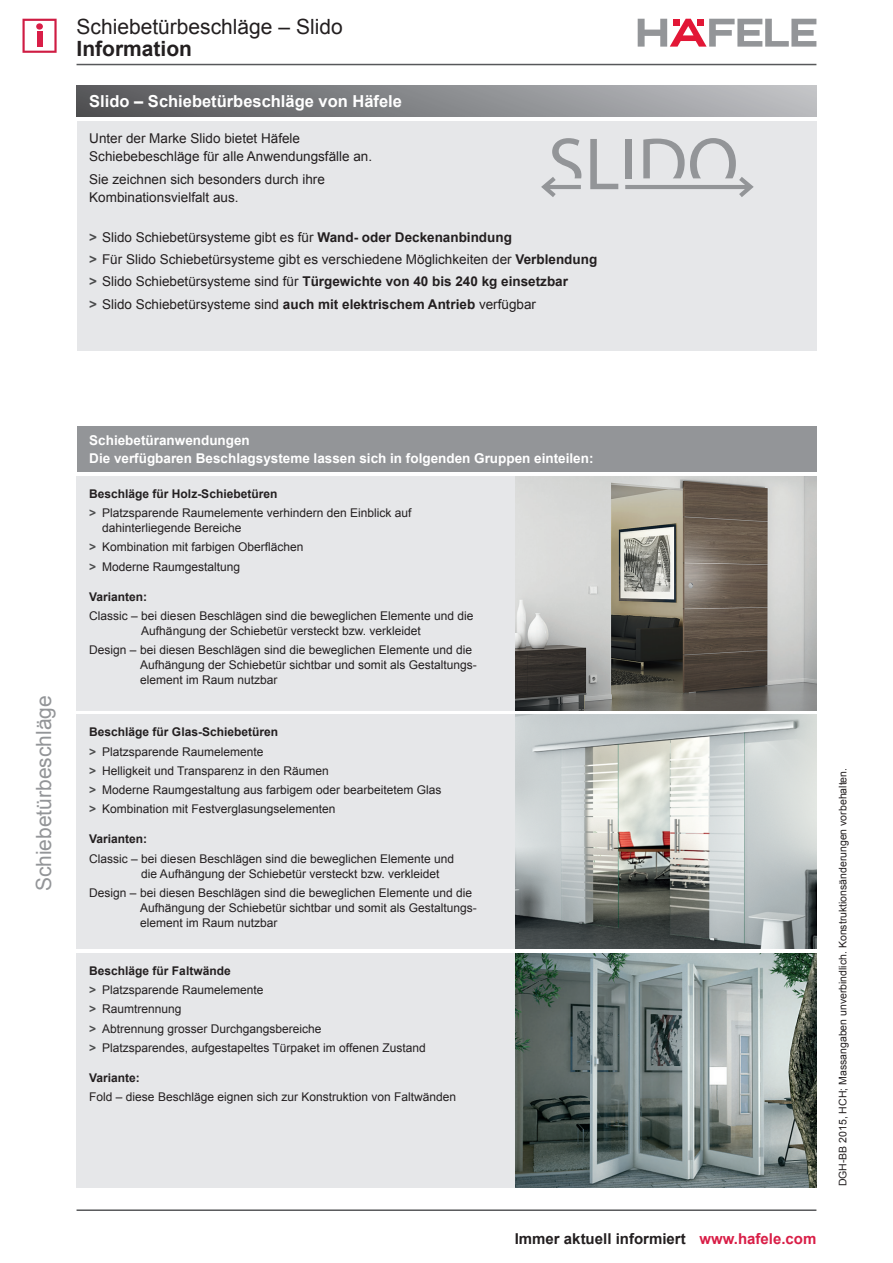
<style>
.page{position:relative;width:893px;height:1263px;background:#fff}
.page>*{position:absolute;margin:0;border:0;box-sizing:border-box;transform-origin:0 0}
.t1{font:21px "Arial";color:#231f20}
.t2{font:21px "Arial";color:#939598}
.t3{font:700 21px "Arial";color:#231f20}
.t4{font:700 16.5px "Arial";color:#fff}
.t5{font:700 15px "Arial";color:#231f20}
.t6{font:13.5px/22.2px "Arial";color:#231f20}
.t7{font:700 13.5px/18px "Arial";color:#fff}
.t8{font:12px/19.2px "Arial";color:#231f20}
.t9{font:700 12px "Arial";color:#231f20}
.t10{font:10.5px "Arial";color:#231f20}
.s1{font-weight:700;color:#4b4c4d}
.s2{font-weight:700}
.s3{color:#d91e47}
</style>
<div class="page">
<svg style="left:638px;top:19px;width:178px;height:28px"></svg>
<div style="left:21px;top:18px;width:36px;height:35px;background:#e78da1"></div>
<svg style="left:23px;top:19px;width:34px;height:34px"></svg>
<hr style="left:77px;top:1209px;width:739px;height:2px;background:#57585a">
<hr style="left:77px;top:64px;width:739px;height:1px;background:#57585a">
<div style="left:77px;top:85px;width:739px;height:31px;background:linear-gradient(to right,#545558,#bfc0c4)"></div>
<div style="left:77px;top:427px;width:739px;height:45px;background:#939598"></div>
<div style="left:77px;top:121px;width:739px;height:229px;background:#e6e7e9"></div>
<div style="left:77px;top:476px;width:439px;height:234px;background:#e6e7e9"></div>
<div style="left:77px;top:715px;width:439px;height:234px;background:#e6e7e9"></div>
<div style="left:77px;top:953px;width:439px;height:234px;background:#e6e7e9"></div>
<svg style="left:590px;top:139px;width:28px;height:50px"></svg>
<svg style="left:541px;top:138px;width:40px;height:59px"></svg>
<svg style="left:625px;top:138px;width:129px;height:59px"></svg>
<img style="left:516px;top:476px;width:300px;height:234px">
<img style="left:516px;top:715px;width:300px;height:234px">
<img style="left:516px;top:953px;width:300px;height:234px">
<h1 class="t1" style="left:77px;top:13px;width:268px">Schiebetürbeschläge – Slido</h1>
<h1 class="t3" style="left:77px;top:35px;width:117px">Information</h1>
<h2 class="t4" style="left:89px;top:90px;width:314px">Slido – Schiebetürbeschläge von Häfele</h2>
<p class="t6" style="left:89px;top:130px;width:284px;line-height:18px">Unter der Marke Slido bietet Häfele<br>Schiebebeschläge für alle Anwendungsfälle an.</p>
<p class="t6" style="left:89px;top:170px;width:237px;line-height:18px">Sie zeichnen sich besonders durch ihre<br>Kombinationsvielfalt aus.</p>
<p class="t6" style="left:89px;top:226px;width:509px"><span class="s1">&gt;</span> Slido Schiebetürsysteme gibt es für <span class="s2">Wand- oder Deckenanbindung<br></span><span class="s1">&gt;</span> Für Slido Schiebetürsysteme gibt es verschiedene Möglichkeiten der <span class="s2">Verblendung </span><span class="s1">&gt;</span> Slido Schiebetürsysteme sind für <span class="s2">Türgewichte von 40 bis 240 kg einsetzbar<br></span><span class="s1">&gt;</span> Slido Schiebetürsysteme sind <span class="s2">auch mit elektrischem Antrieb</span> verfügbar</p>
<h1 class="t2" style="left:30px;top:891px;width:198px;rotate:-90deg">Schiebetürbeschläge</h1>
<p class="t7" style="left:89px;top:432px;width:506px">Schiebetüranwendungen<br>Die verfügbaren Beschlagsysteme lassen sich in folgenden Gruppen einteilen:</p>
<p class="t8" style="left:89px;top:484px;width:324px"><span class="s2">Beschläge für Holz-Schiebetüren<br></span><span class="s1">&gt;</span> Platzsparende Raumelemente verhindern den Einblick auf</p>
<p class="t8" style="left:89px;top:518px;width:216px;text-indent:13px">dahinterliegende Bereiche<br><span class="s1">&gt;</span> Kombination mit farbigen Oberflächen <span class="s1">&gt;</span> Moderne Raumgestaltung</p>
<p class="t9" style="left:89px;top:588px;width:60px">Varianten:</p>
<p class="t8" style="left:89px;top:608px;width:386px;line-height:15px;text-align:center">Classic – bei diesen Beschlägen sind die beweglichen Elemente und die<br>Aufhängung der Schiebetür versteckt bzw. verkleidet</p>
<p class="t8" style="left:140px;top:642px;width:338px;line-height:15px;text-indent:-51px">Design – bei diesen Beschlägen sind die beweglichen Elemente und die<br>Aufhängung der Schiebetür sichtbar und somit als Gestaltungs&shy;element im Raum nutzbar</p>
<p class="t8" style="left:89px;top:723px;width:354px"><span class="s2">Beschläge für Glas-Schiebetüren<br></span><span class="s1">&gt;</span> Platzsparende Raumelemente<br><span class="s1">&gt;</span> Helligkeit und Transparenz in den Räumen<br><span class="s1">&gt;</span> Moderne Raumgestaltung aus farbigem oder bearbeitetem Glas <span class="s1">&gt;</span> Kombination mit Festverglasungselementen</p>
<p class="t9" style="left:89px;top:831px;width:60px">Varianten:</p>
<p class="t8" style="left:141px;top:851px;width:314px;line-height:15px;text-indent:-52px">Classic – bei diesen Beschlägen sind die beweglichen Elemente und die Aufhängung der Schiebetür versteckt bzw. verkleidet</p>
<p class="t8" style="left:140px;top:885px;width:338px;line-height:15px;text-indent:-51px">Design – bei diesen Beschlägen sind die beweglichen Elemente und die<br>Aufhängung der Schiebetür sichtbar und somit als Gestaltungs&shy;element im Raum nutzbar</p>
<p class="t8" style="left:89px;top:961px;width:338px"><span class="s2">Beschläge für Faltwände<br></span><span class="s1">&gt;</span> Platzsparende Raumelemente<br><span class="s1">&gt;</span> Raumtrennung<br><span class="s1">&gt;</span> Abtrennung grosser Durchgangsbereiche<br><span class="s1">&gt;</span> Platzsparendes, aufgestapeltes Türpaket im offenen Zustand</p>
<p class="t9" style="left:89px;top:1070px;width:52px">Variante:</p>
<p class="t8" style="left:89px;top:1087px;width:368px">Fold – diese Beschläge eignen sich zur Konstruktion von Faltwänden</p>
<p class="t5" style="left:515px;top:1229px;width:303px">Immer aktuell informiert <span class="s3">www.hafele.com</span></p>
<p class="t10" style="left:836px;top:1186px;width:420px;rotate:-90deg">DGH-BB 2015, HCH; Massangaben unverbindlich. Konstruktionsänderungen vorbehalten.</p>
</div>
